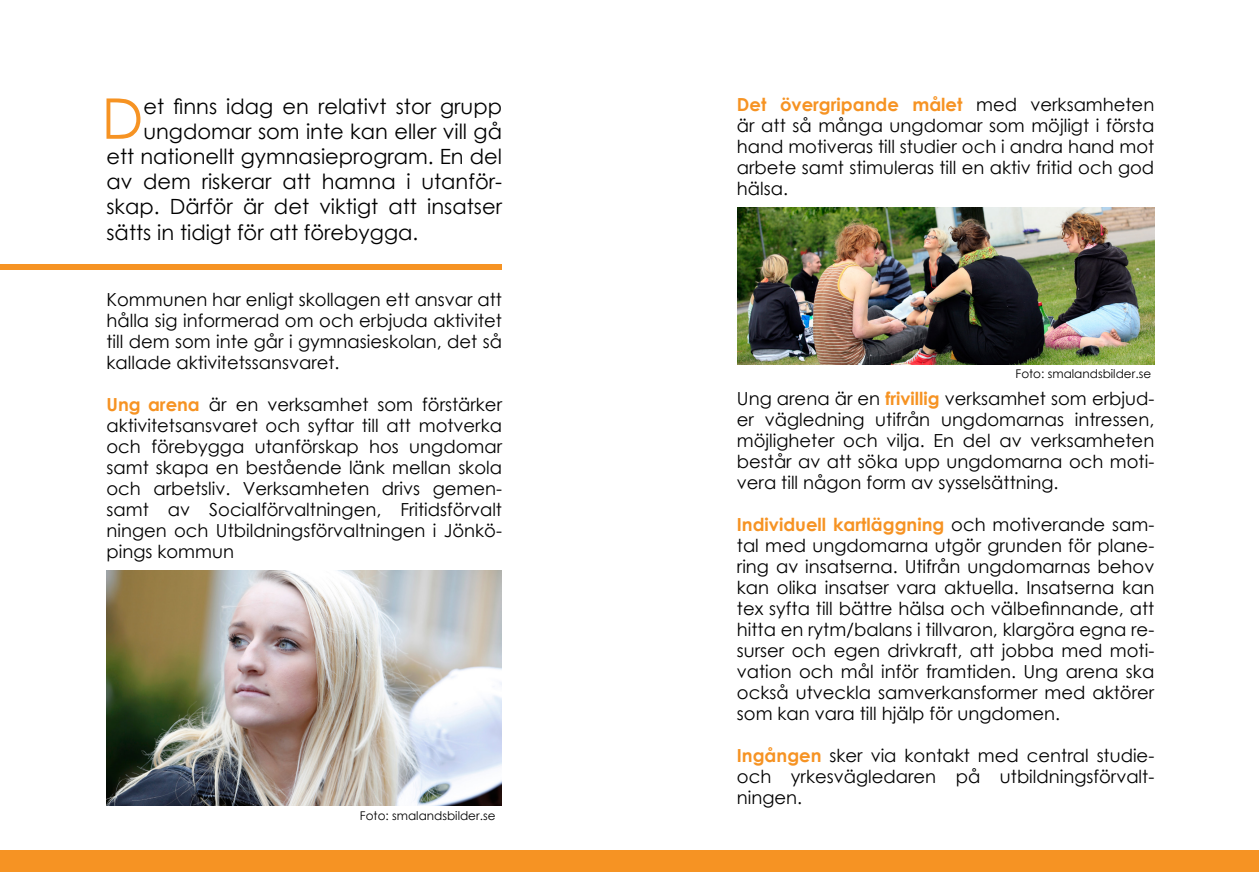
<style>
.page{position:relative;width:1259px;height:893px;background:#fff}
.page>*{position:absolute;margin:0;border:0;box-sizing:border-box;transform-origin:0 0}
.t1{font:56.1px "Century Gothic";color:#f69323}
.t2{font:21px "Century Gothic";color:#000}
.t3{font:18px/21px "Century Gothic";color:#000;text-align:justify}
.t4{font:12px "Century Gothic";color:#000}
.s1{font-weight:700;color:#f69323}
</style>
<div class="page">
<div style="left:0;top:850px;width:1259px;height:22px;background:#f69323"></div>
<div style="left:0;top:265px;width:501px;height:5px;background:#f69323"></div>
<img style="left:737px;top:207px;width:417px;height:157px">
<img style="left:106px;top:570px;width:395px;height:236px">
<p class="t1" style="left:102px;top:79px;width:43px">D</p>
<p class="t2" style="left:143px;top:91px;width:360px">et finns idag en relativt stor grupp</p>
<p class="t2" style="left:143px;top:116px;width:360px">ungdomar som inte kan eller vill gå</p>
<p class="t2" style="left:106px;top:142px;width:397px">ett nationellt gymnasieprogram. En del</p>
<p class="t2" style="left:106px;top:167px;width:397px">av dem riskerar att hamna i utanför-</p>
<p class="t2" style="left:106px;top:192px;width:397px">skap. Därför är det viktigt att insatser</p>
<p class="t2" style="left:106px;top:217px;width:313px">sätts in tidigt för att förebygga.</p>
<p class="t3" style="left:106px;top:289px;width:397px">Kommunen har enligt skollagen ett ansvar att hålla sig informerad om och erbjuda aktivitet till dem som inte går i gymnasieskolan, det så kallade aktivitetssansvaret.</p>
<p class="t3" style="left:106px;top:394px;width:397px"><span class="s1">Ung arena</span> är en verksamhet som förstärker aktivitetsansvaret och syftar till att motverka och förebygga utanförskap hos ungdomar samt skapa en bestående länk mellan skola och arbetsliv. Verksamheten drivs gemen&shy;samt av Socialförvaltningen, Fritidsförvalt ningen och Utbildningsförvaltningen i Jönkö&shy;pings kommun</p>
<p class="t4" style="left:360px;top:808px;width:137px">Foto: smalandsbilder.se</p>
<p class="t3" style="left:737px;top:94px;width:419px"><span class="s1">Det övergripande målet</span> med verksamheten är att så många ungdomar som möjligt i första hand motiveras till studier och i andra hand mot arbete samt stimuleras till en aktiv fritid och god hälsa.</p>
<p class="t4" style="left:1015px;top:365px;width:137px">Foto: smalandsbilder.se</p>
<p class="t3" style="left:737px;top:388px;width:419px">Ung arena är en <span class="s1">frivillig</span> verksamhet som erbjud&shy;er vägledning utifrån ungdomarnas intressen, möjligheter och vilja. En del av verksamheten består av att söka upp ungdomarna och moti&shy;vera till någon form av sysselsättning.</p>
<p class="t3" style="left:737px;top:514px;width:419px"><span class="s1">Individuell kartläggning</span> och motiverande sam&shy;tal med ungdomarna utgör grunden för plane&shy;ring av insatserna. Utifrån ungdomarnas behov kan olika insatser vara aktuella. Insatserna kan tex syfta till bättre hälsa och välbefinnande, att hitta en rytm/balans i tillvaron, klargöra egna re&shy;surser och egen drivkraft, att jobba med moti&shy;vation och mål inför framtiden. Ung arena ska också utveckla samverkansformer med aktörer som kan vara till hjälp för ungdomen.</p>
<p class="t3" style="left:737px;top:745px;width:419px"><span class="s1">Ingången</span> sker via kontakt med central studie&shy;och yrkesvägledaren på utbildningsförvalt&shy;ningen.</p>
</div>
